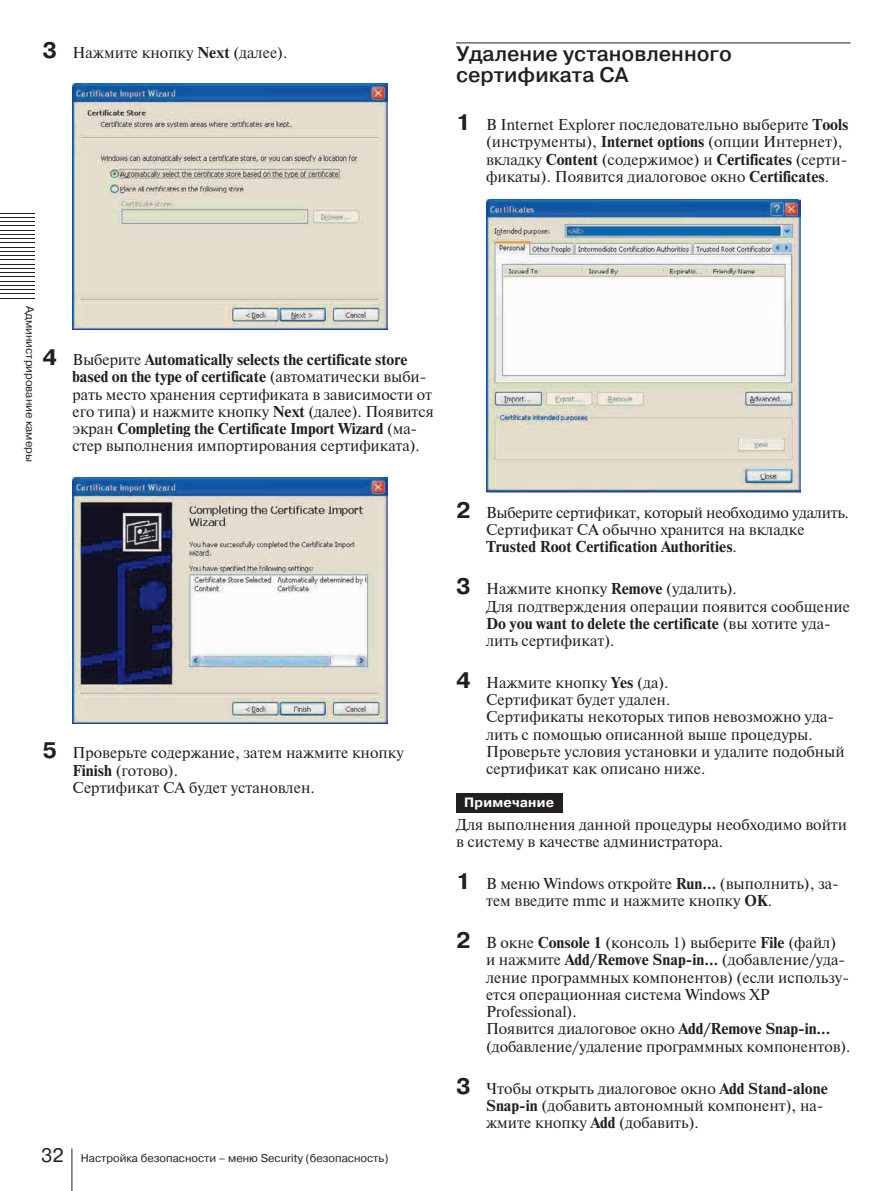
<style>
.page{position:relative;width:893px;height:1191px;background:#fff}
.page>*{position:absolute;margin:0;border:0;box-sizing:border-box;transform-origin:0 0}
.t1{font:500 21px/21px "Pragmatica";color:#231f20}
.t2{font:19.5px "Pragmatica";color:#231f20}
.t3{font:15.75px/17.2px "Newton";color:#231f20}
.t4{font:15.75px/17.2px "Newton";letter-spacing:-.02em;color:#231f20}
.t5{font:700 13.5px "Pragmatica";letter-spacing:.015em;color:#fff}
.t6{font:11.25px "Pragmatica";color:#231f20}
.s1{font-family:"Pragmatica";font-weight:700;font-size:22.5px}
.s2{font-weight:700}
</style>
<div class="page">
<hr style="left:72px;top:1148px;width:1px;height:43px;background:#231f20">
<hr style="left:0;top:213px;width:34px;height:1px;background:#231f20">
<hr style="left:0;top:217px;width:34px;height:1px;background:#231f20">
<hr style="left:0;top:221px;width:34px;height:1px;background:#231f20">
<hr style="left:0;top:225px;width:34px;height:1px;background:#231f20">
<hr style="left:0;top:230px;width:34px;height:1px;background:#231f20">
<hr style="left:0;top:234px;width:34px;height:1px;background:#231f20">
<hr style="left:0;top:238px;width:34px;height:1px;background:#231f20">
<hr style="left:0;top:242px;width:34px;height:1px;background:#231f20">
<hr style="left:0;top:247px;width:34px;height:1px;background:#231f20">
<hr style="left:0;top:251px;width:34px;height:1px;background:#231f20">
<hr style="left:0;top:255px;width:34px;height:1px;background:#231f20">
<hr style="left:0;top:259px;width:34px;height:1px;background:#231f20">
<hr style="left:0;top:264px;width:34px;height:1px;background:#231f20">
<hr style="left:0;top:268px;width:34px;height:1px;background:#231f20">
<hr style="left:0;top:272px;width:34px;height:1px;background:#231f20">
<hr style="left:0;top:276px;width:34px;height:1px;background:#231f20">
<hr style="left:0;top:281px;width:34px;height:1px;background:#231f20">
<hr style="left:0;top:285px;width:34px;height:1px;background:#231f20">
<hr style="left:0;top:289px;width:34px;height:1px;background:#231f20">
<hr style="left:0;top:293px;width:34px;height:1px;background:#231f20">
<hr style="left:0;top:298px;width:34px;height:1px;background:#231f20">
<img style="left:73px;top:83px;width:315px;height:246px">
<img style="left:73px;top:478px;width:315px;height:246px">
<hr style="left:456px;top:43px;width:394px;height:1px;background:#231f20">
<img style="left:486px;top:200px;width:315px;height:292px">
<div style="left:456px;top:793px;width:106px;height:19px;background:#231f20"></div>
<p class="t3" style="left:43px;top:44px;width:246px"><span class="s1">3</span> Нажмите кнопку <span class="s2">Next</span> (далее).</p>
<h1 class="t1" style="left:456px;top:43px;width:277px">Удаление установленного сертификата СА</h1>
<p class="t3" style="left:486px;top:116px;width:364px;text-indent:-30px"><span class="s1">1</span> В Internet Explorer последовательно выберите <span class="s2">Tools </span>(инструменты), <span class="s2">Internet options</span> (опции Интернет), вкладку <span class="s2">Content</span> (содержимое) и <span class="s2">Certificates</span> (серти&shy;фикаты). Появится диалоговое окно <span class="s2">Certificates</span>.</p>
<p class="t6" style="left:37px;top:306px;width:157px;rotate:90deg">Администрирование камеры</p>
<p class="t3" style="left:73px;top:351px;width:363px;text-indent:-30px"><span class="s1">4</span> Выберите <span class="s2">Automatically selects the certificate store based on the type of certificate</span> (автоматически выби&shy;рать место хранения сертификата в зависимости от его типа) и нажмите кнопку <span class="s2">Next</span> (далее). Появится экран <span class="s2">Completing the Certificate Import Wizard</span> (ма&shy;стер выполнения импортирования сертификата).</p>
<p class="t3" style="left:73px;top:744px;width:333px;text-indent:-30px"><span class="s1">5</span> Проверьте содержание, затем нажмите кнопку<br><span class="s2">Finish</span> (готово).<br>Сертификат СА будет установлен.</p>
<p class="t2" style="left:41px;top:1143px;width:24px">32</p>
<p class="t6" style="left:81px;top:1151px;width:309px">Настройка безопасности – меню Security (безопасность)</p>
<p class="t4" style="left:486px;top:503px;width:364px;text-indent:-30px"><span class="s1">2</span> Выберите сертификат, который необходимо удалить.<br>Сертификат СА обычно хранится на вкладке<br><span class="s2">Trusted Root Certification Authorities</span>.</p>
<p class="t3" style="left:486px;top:579px;width:366px;text-indent:-30px"><span class="s1">3</span> Нажмите кнопку <span class="s2">Remove</span> (удалить).<br>Для подтверждения операции появится сообщение <span class="s2">Do you want to delete the certificate</span> (вы хотите уда&shy;лить сертификат).</p>
<p class="t3" style="left:486px;top:673px;width:360px;text-indent:-30px"><span class="s1">4</span> Нажмите кнопку <span class="s2">Yes</span> (да).<br>Сертификат будет удален.<br>Сертификаты некоторых типов невозможно уда&shy;лить с помощью описанной выше процедуры.<br>Проверьте условия установки и удалите подобный сертификат как описано ниже.</p>
<p class="t5" style="left:464px;top:794px;width:91px">Примечание</p>
<p class="t3" style="left:456px;top:815px;width:393px">Для выполнения данной процедуры необходимо войти в систему в качестве администратора.</p>
<p class="t3" style="left:486px;top:874px;width:354px;text-indent:-30px"><span class="s1">1</span> В меню Windows откройте <span class="s2">Run…</span> (выполнить), за&shy;тем введите mmc и нажмите кнопку <span class="s2">OK</span>.</p>
<p class="t3" style="left:486px;top:933px;width:366px;text-indent:-30px"><span class="s1">2</span> В окне <span class="s2">Console 1</span> (консоль 1) выберите <span class="s2">File</span> (файл)<br>и нажмите <span class="s2">Add/Remove Snap-in…</span> (добавление/уда&shy;ление программных компонентов) (если использу&shy;ется операционная система Windows XP Professional).<br>Появится диалоговое окно <span class="s2">Add/Remove Snap-in… </span>(добавление/удаление программных компонентов).</p>
<p class="t3" style="left:486px;top:1079px;width:343px;text-indent:-30px"><span class="s1">3</span> Чтобы открыть диалоговое окно <span class="s2">Add Stand-alone<br>Snap-in</span> (добавить автономный компонент), на&shy;жмите кнопку <span class="s2">Add</span> (добавить).</p>
</div>
